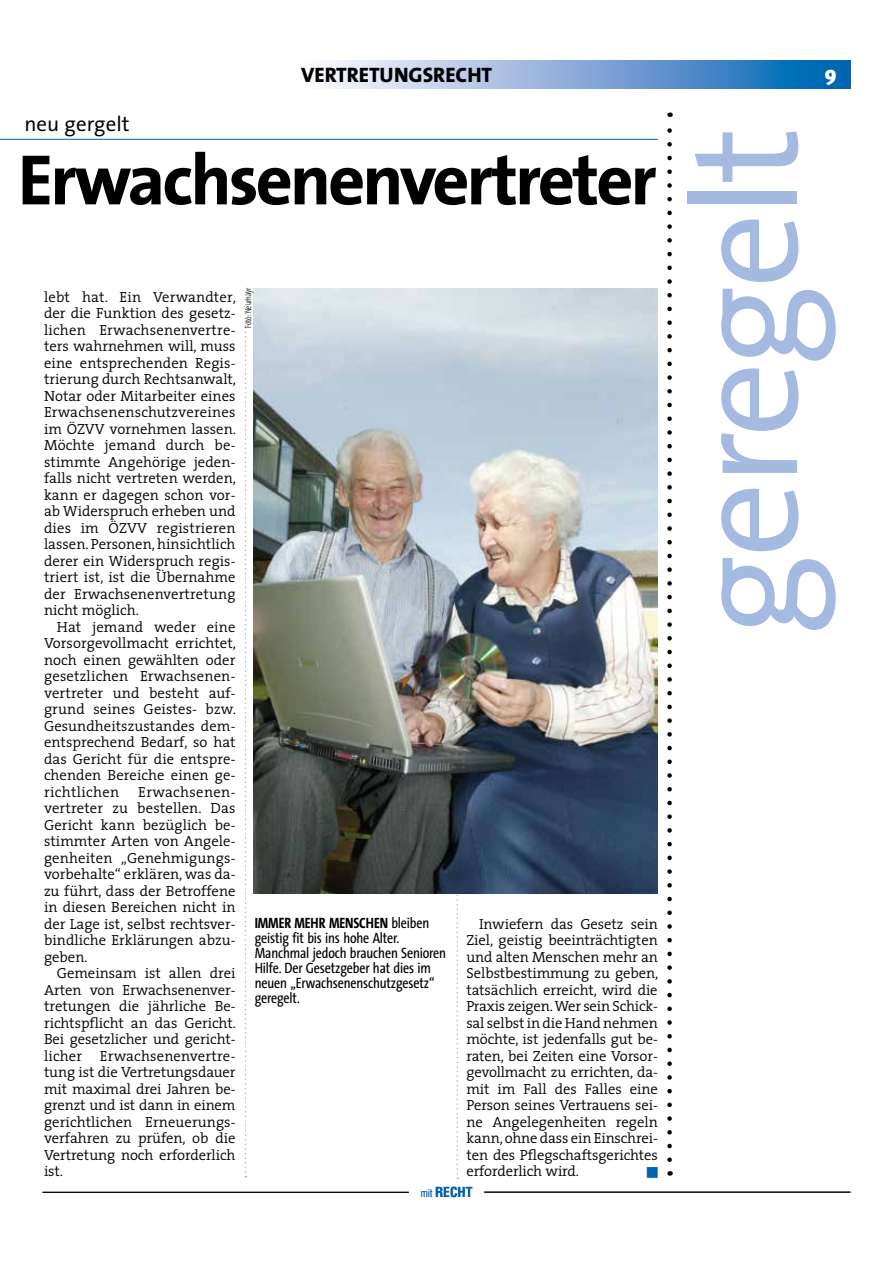
<style>
.page{position:relative;width:893px;height:1263px;background:#fff}
.page>*{position:absolute;margin:0;border:0;box-sizing:border-box;transform-origin:0 0}
.t1{font:150px "The Sans Correspondence";letter-spacing:-.03em;color:#a4bae1}
.t2{font:700 72px "The Sans Correspondence";letter-spacing:-.04em;color:#000}
.t3{font:800 21px "The Sans";color:#000}
.t4{font:21px "The Sans Correspondence";color:#000}
.t5{font:900 21px "Meta Plus";color:#fff}
.t6{font:15px/15px "The Sans Condensed";letter-spacing:-.01em;color:#000}
.t7{font:300 14.7px/16.5px "The Serif";color:#000;text-align:justify}
.t8{font:14.7px "Zapf Dingbats";color:#0063af}
.t9{font:700 condensed 13.5px "Helvetica";color:#0063af}
.t10{font:300 9px "The Sans Condensed";letter-spacing:-.01em;color:#000;scale:.9 1}
.s1{font-weight:700}
.s2{font-weight:300;font-size:10.5px}
</style>
<div class="page">
<hr style="left:43px;top:1192px;width:366px;height:1px;background:#000">
<hr style="left:484px;top:1192px;width:366px;height:1px;background:#000">
<svg style="left:327px;top:60px;width:523px;height:28px;background:#7da8d6"></svg>
<svg style="left:667px;top:113px;width:5px;height:1047px"></svg>
<hr style="left:0;top:139px;width:658px;height:1px;background:#0063af">
<svg style="left:245px;top:291px;width:2px;height:886px"></svg>
<svg style="left:456px;top:893px;width:2px;height:286px"></svg>
<img style="left:253px;top:288px;width:405px;height:605px">
<h3 class="t3" style="left:301px;top:57px;width:192px">VERTRETUNGSRECHT</h3>
<h3 class="t5" style="left:824px;top:62px;width:13px">9</h3>
<h3 class="t4" style="left:25px;top:112px;width:107px">neu gergelt</h3>
<h2 class="t2" style="left:18px;top:141px;width:640px">Erwachsenenvertreter</h2>
<p class="t7" style="left:44px;top:288px;width:194px">lebt hat. Ein Verwandter, der die Funktion des gesetz&shy;lichen Erwachsenenvertre&shy;ters wahrnehmen will, muss eine entsprechenden Regis&shy;trierung durch Rechtsanwalt, Notar oder Mitarbeiter eines Erwachsenenschutzvereines im ÖZVV vornehmen lassen.<br>Möchte jemand durch be&shy;stimmte Angehörige jeden&shy;falls nicht vertreten werden, kann er dagegen schon vor&shy;ab Widerspruch erheben und dies im ÖZVV registrieren lassen. Personen, hinsichtlich derer ein Widerspruch regis&shy;triert ist, ist die Übernahme der Erwachsenenvertretung nicht möglich.</p>
<p class="t7" style="left:44px;top:618px;width:194px;text-indent:13px">Hat jemand weder eine Vorsorgevollmacht errichtet, noch einen gewählten oder gesetzlichen Erwachsenen&shy;vertreter und besteht auf&shy;grund seines Geistes- bzw.<br>Gesundheitszustandes dem&shy;entsprechend Bedarf, so hat das Gericht für die entspre&shy;chenden Bereiche einen ge&shy;richtlichen</p>
<p class="t7" style="left:44px;top:783px;width:193px;text-indent:94px">Erwachsenen&shy;vertreter zu bestellen. Das Gericht kann bezüglich be&shy;stimmter Arten von Angele&shy;genheiten „Genehmigungs&shy;vorbehalte“ erklären, was da&shy;zu führt, dass der Betroffene in diesen Bereichen nicht in der Lage ist, selbst rechtsver&shy;bindliche Erklärungen abzu&shy;geben.</p>
<p class="t7" style="left:44px;top:964px;width:193px;text-indent:13px">Gemeinsam ist allen drei Arten von Erwachsenenver&shy;tretungen die jährliche Be&shy;richtspflicht an das Gericht.<br>Bei gesetzlicher und gericht&shy;licher Erwachsenenvertre&shy;tung ist die Vertretungsdauer mit maximal drei Jahren be&shy;grenzt und ist dann in einem gerichtlichen Erneuerungs&shy;verfahren zu prüfen, ob die Vertretung noch erforderlich ist.</p>
<p class="t10" style="left:243px;top:328px;width:46px;rotate:-90deg">Foto: Neumayr</p>
<p class="t6" style="left:255px;top:915px;width:193px"><span class="s1">IMMER MEHR MENSCHEN</span> bleiben geistig fit bis ins hohe Alter.<br>Manchmal jedoch brauchen Senioren<br>Hilfe. Der Gesetzgeber hat dies im neuen „Erwachsenenschutzgesetz“ geregelt.</p>
<p class="t7" style="left:466px;top:915px;width:193px;text-indent:13px">Inwiefern das Gesetz sein Ziel, geistig beeinträchtigten und alten Menschen mehr an Selbstbestimmung zu geben, tatsächlich erreicht, wird die Praxis zeigen. Wer sein Schick&shy;sal selbst in die Hand nehmen möchte, ist jedenfalls gut be&shy;raten, bei Zeiten eine Vorsor&shy;gevollmacht zu errichten, da&shy;mit im Fall des Falles eine Person seines Vertrauens sei&shy;ne Angelegenheiten regeln kann, ohne dass ein Einschrei&shy;ten des Pflegschaftsgerichtes erforderlich wird.</p>
<p class="t8" style="left:647px;top:1164px;width:13px">■</p>
<p class="t9" style="left:421px;top:1183px;width:53px"><span class="s2">mit</span> RECHT</p>
<h1 class="t1" style="left:666px;top:635px;width:510px;rotate:-90deg">geregelt</h1>
</div>
